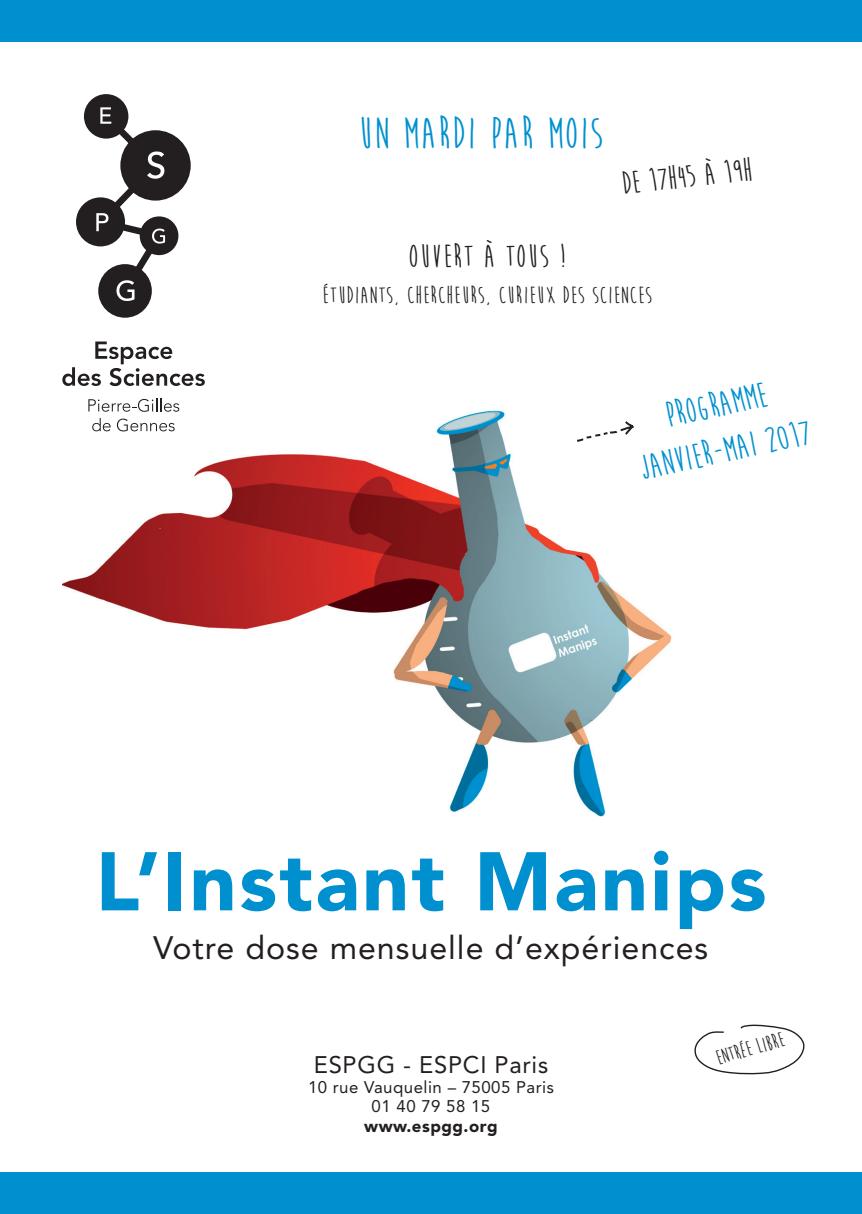
<style>
.page{position:relative;width:862px;height:1214px;background:#fff}
.page>*{position:absolute;margin:0;border:0;box-sizing:border-box;transform-origin:0 0}
.t1{font:900 82.2px "Avenir";letter-spacing:.03em;color:#0090d0}
.t2{font:700 44.6px "Moon Flower";letter-spacing:.03em;color:#0090d0}
.t3{font:700 36px/46px "Moon Flower";color:#0090d0;text-align:center}
.t4{font:700 32.8px "Moon Flower";letter-spacing:.03em;color:#231f20}
.t5{font:32.2px "Avenir";letter-spacing:.03em;color:#231f20}
.t6{font:700 32px "Moon Flower";color:#231f20}
.t7{font:700 24px "Moon Flower";letter-spacing:.03em;color:#231f20}
.t8{font:23.8px "Avenir";letter-spacing:.03em;color:#231f20}
.t9{font:700 21px "Moon Flower";color:#231f20}
.t10{font:16.8px/19.6px "Avenir";letter-spacing:.03em;color:#231f20;text-align:center}
.t11{font:900 16.8px "Avenir";letter-spacing:.03em;color:#231f20}
</style>
<div class="page">
<img style="left:62px;top:408px;width:610px;height:409px">
<svg style="left:694px;top:1024px;width:110px;height:51px"></svg>
<svg style="left:62px;top:341px;width:143px;height:45px"></svg>
<svg style="left:88px;top:398px;width:91px;height:14px"></svg>
<svg style="left:92px;top:418px;width:19px;height:13px"></svg>
<svg style="left:117px;top:418px;width:58px;height:13px"></svg>
<div style="left:84px;top:94px;width:44px;height:45px;background:#231f20;border-radius:50%"></div>
<div style="left:76px;top:197px;width:49px;height:49px;background:#231f20;border-radius:50%"></div>
<div style="left:140px;top:216px;width:38px;height:39px;background:#231f20;border-radius:50%"></div>
<div style="left:98px;top:264px;width:54px;height:54px;background:#231f20;border-radius:50%"></div>
<div style="left:120px;top:130px;width:71px;height:70px;background:#231f20;border-radius:50%"></div>
<svg style="left:88px;top:107px;width:81px;height:194px"></svg>
<svg style="left:575px;top:419px;width:61px;height:23px"></svg>
<div style="left:0;top:1172px;width:862px;height:41px;background:#0090d0"></div>
<div style="left:0;top:0;width:862px;height:41px;background:#0090d0"></div>
<h2 class="t2" style="left:358px;top:110px;width:246px">UN MARDI PAR MOIS</h2>
<h3 class="t6" style="left:620px;top:167px;width:132px;rotate:-6deg">DE 17H45 À 19H</h3>
<h3 class="t4" style="left:408px;top:239px;width:159px">OUVERT À TOUS !</h3>
<p class="t7" style="left:322px;top:283px;width:331px">ÉTUDIANTS, CHERCHEURS, CURIEUX DES SCIENCES</p>
<h3 class="t3" style="left:627px;top:400px;width:175px;rotate:-12deg">PROGRAMME<br>JANVIER-MAI 2017</h3>
<h1 class="t1" style="left:95px;top:831px;width:672px">L’Instant Manips</h1>
<h3 class="t5" style="left:154px;top:928px;width:556px">Votre dose mensuelle d’expériences</h3>
<p class="t8" style="left:314px;top:1050px;width:236px">ESPGG - ESPCI Paris</p>
<p class="t10" style="left:308px;top:1076px;width:247px">10 rue Vauquelin – 75005 Paris<br>01 40 79 58 15</p>
<p class="t11" style="left:364px;top:1115px;width:135px">www.espgg.org</p>
<p class="t9" style="left:713px;top:1047px;width:72px;rotate:-16deg">ENTRÉE LIBRE</p>
</div>
